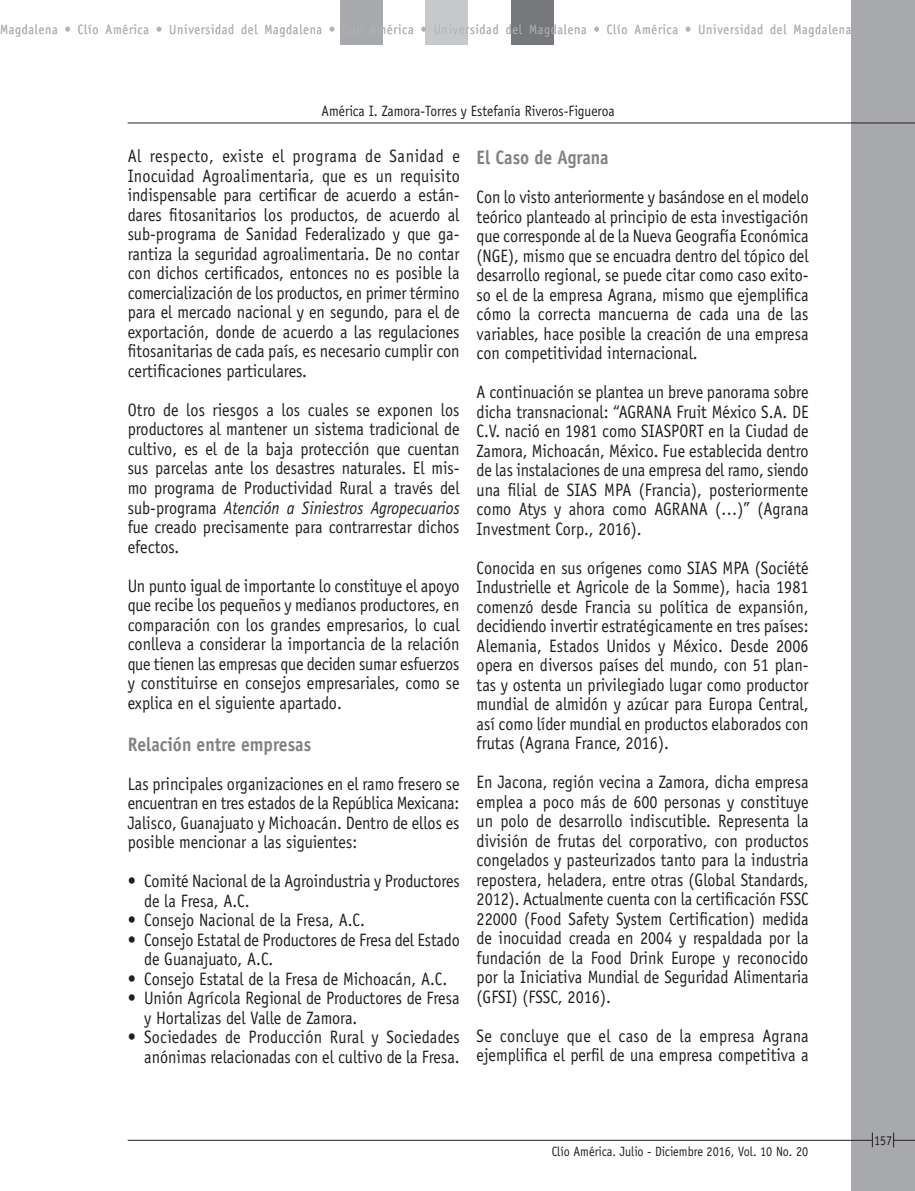
<style>
.page{position:relative;width:915px;height:1191px;background:#fff}
.page>*{position:absolute;margin:0;border:0;box-sizing:border-box;transform-origin:0 0}
.t1{font:700 19.5px "Officina Sans";color:#808285;scale:.9 1}
.t2{font:18px/19.5px "Officina Sans";color:#231f20;text-align:justify;scale:.9 1}
.t3{font:15px "Officina Sans";color:#231f20;scale:.9 1}
.t4{font:13.5px "Officina Sans";letter-spacing:.065em;color:#b2b3b7;scale:.9 1}
.t5{font:13.5px "Officina Sans";color:#231f20;scale:.9 1}
.s1{font-style:italic}
</style>
<div class="page">
<div style="left:850px;top:0;width:64px;height:1191px;background:#a8a9ad"></div>
<hr style="left:128px;top:1140px;width:743px;height:1px;background:#231f20">
<svg style="left:871px;top:1133px;width:1px;height:14px"></svg>
<svg style="left:893px;top:1132px;width:21px;height:15px"></svg>
<div style="left:510px;top:0;width:43px;height:44px;background:#76787b"></div>
<div style="left:340px;top:0;width:43px;height:44px;background:#a8a9ad"></div>
<div style="left:425px;top:0;width:43px;height:44px;background:#c7c8ca"></div>
<hr style="left:128px;top:123px;width:786px;height:1px;background:#231f20">
<p class="t4" style="left:0;top:21px;width:946px">Magdalena • Clío América • Universidad del Magdalena • Clío América • Universidad del Magdalena • Clío América • Universidad del Magdalena</p>
<p class="t3" style="left:321px;top:102px;width:327px">América I. Zamora-Torres y Estefanía Riveros-Figueroa</p>
<p class="t2" style="left:128px;top:147px;width:370px">Al respecto, existe el programa de Sanidad e Inocuidad Agroalimentaria, que es un requisito indispensable para certificar de acuerdo a están&shy;dares fitosanitarios los productos, de acuerdo al sub-programa de Sanidad Federalizado y que ga&shy;rantiza la seguridad agroalimentaria. De no contar con dichos certificados, entonces no es posible la comercialización de los productos, en primer término para el mercado nacional y en segundo, para el de exportación, donde de acuerdo a las regulaciones fitosanitarias de cada país, es necesario cumplir con certificaciones particulares.</p>
<p class="t2" style="left:128px;top:400px;width:370px">Otro de los riesgos a los cuales se exponen los productores al mantener un sistema tradicional de cultivo, es el de la baja protección que cuentan sus parcelas ante los desastres naturales. El mis&shy;mo programa de Productividad Rural a través del sub-programa <span class="s1">Atención a Siniestros Agropecuarios </span>fue creado precisamente para contrarrestar dichos efectos.</p>
<p class="t2" style="left:128px;top:576px;width:370px">Un punto igual de importante lo constituye el apoyo que recibe los pequeños y medianos productores, en comparación con los grandes empresarios, lo cual conlleva a considerar la importancia de la relación que tienen las empresas que deciden sumar esfuerzos y constituirse en consejos empresariales, como se explica en el siguiente apartado.</p>
<p class="t1" style="left:128px;top:732px;width:205px">Relación entre empresas</p>
<p class="t2" style="left:128px;top:774px;width:370px">Las principales organizaciones en el ramo fresero se encuentran en tres estados de la República Mexicana:<br>Jalisco, Guanajuato y Michoacán. Dentro de ellos es posible mencionar a las siguientes:</p>
<p class="t2" style="left:144px;top:871px;width:352px;text-indent:-17px">• Comité Nacional de la Agroindustria y Productores de la Fresa, A.C.</p>
<p class="t2" style="left:128px;top:910px;width:265px">• Consejo Nacional de la Fresa, A.C.</p>
<p class="t2" style="left:144px;top:929px;width:352px;text-indent:-17px">• Consejo Estatal de Productores de Fresa del Estado de Guanajuato, A.C.</p>
<p class="t2" style="left:128px;top:968px;width:356px">• Consejo Estatal de la Fresa de Michoacán, A.C.</p>
<p class="t2" style="left:144px;top:988px;width:352px;text-indent:-17px">• Unión Agrícola Regional de Productores de Fresa y Hortalizas del Valle de Zamora.</p>
<p class="t2" style="left:128px;top:1027px;width:370px;text-align:right">• Sociedades de Producción Rural y Sociedades anónimas relacionadas con el cultivo de la Fresa.</p>
<p class="t1" style="left:476px;top:145px;width:148px">El Caso de Agrana</p>
<p class="t2" style="left:476px;top:187px;width:370px">Con lo visto anteriormente y basándose en el modelo teórico planteado al principio de esta investigación que corresponde al de la Nueva Geografía Económica (NGE), mismo que se encuadra dentro del tópico del desarrollo regional, se puede citar como caso exito&shy;so el de la empresa Agrana, mismo que ejemplifica cómo la correcta mancuerna de cada una de las variables, hace posible la creación de una empresa con competitividad internacional.</p>
<p class="t2" style="left:476px;top:382px;width:370px">A continuación se plantea un breve panorama sobre dicha transnacional: “AGRANA Fruit México S.A. DE C.V. nació en 1981 como SIASPORT en la Ciudad de Zamora, Michoacán, México. Fue establecida dentro de las instalaciones de una empresa del ramo, siendo una filial de SIAS MPA (Francia), posteriormente como Atys y ahora como AGRANA (…)” (Agrana Investment Corp., 2016).</p>
<p class="t2" style="left:476px;top:558px;width:370px">Conocida en sus orígenes como SIAS MPA (Société Industrielle et Agricole de la Somme), hacia 1981 comenzó desde Francia su política de expansión, decidiendo invertir estratégicamente en tres países:<br>Alemania, Estados Unidos y México. Desde 2006 opera en diversos países del mundo, con 51 plan&shy;tas y ostenta un privilegiado lugar como productor mundial de almidón y azúcar para Europa Central, así como líder mundial en productos elaborados con frutas (Agrana France, 2016).</p>
<p class="t2" style="left:476px;top:772px;width:370px">En Jacona, región vecina a Zamora, dicha empresa emplea a poco más de 600 personas y constituye un polo de desarrollo indiscutible. Representa la división de frutas del corporativo, con productos congelados y pasteurizados tanto para la industria repostera, heladera, entre otras (Global Standards, 2012). Actualmente cuenta con la certificación FSSC 22000 (Food Safety System Certification) medida de inocuidad creada en 2004 y respaldada por la fundación de la Food Drink Europe y reconocido por la Iniciativa Mundial de Seguridad Alimentaria (GFSI) (FSSC, 2016).</p>
<p class="t2" style="left:476px;top:1026px;width:370px">Se concluye que el caso de la empresa Agrana ejemplifica el perfil de una empresa competitiva a</p>
<p class="t5" style="left:551px;top:1144px;width:286px">Clío América. Julio - Diciembre 2016, Vol. 10 No. 20</p>
<p class="t5" style="left:873px;top:1132px;width:22px">157</p>
</div>
